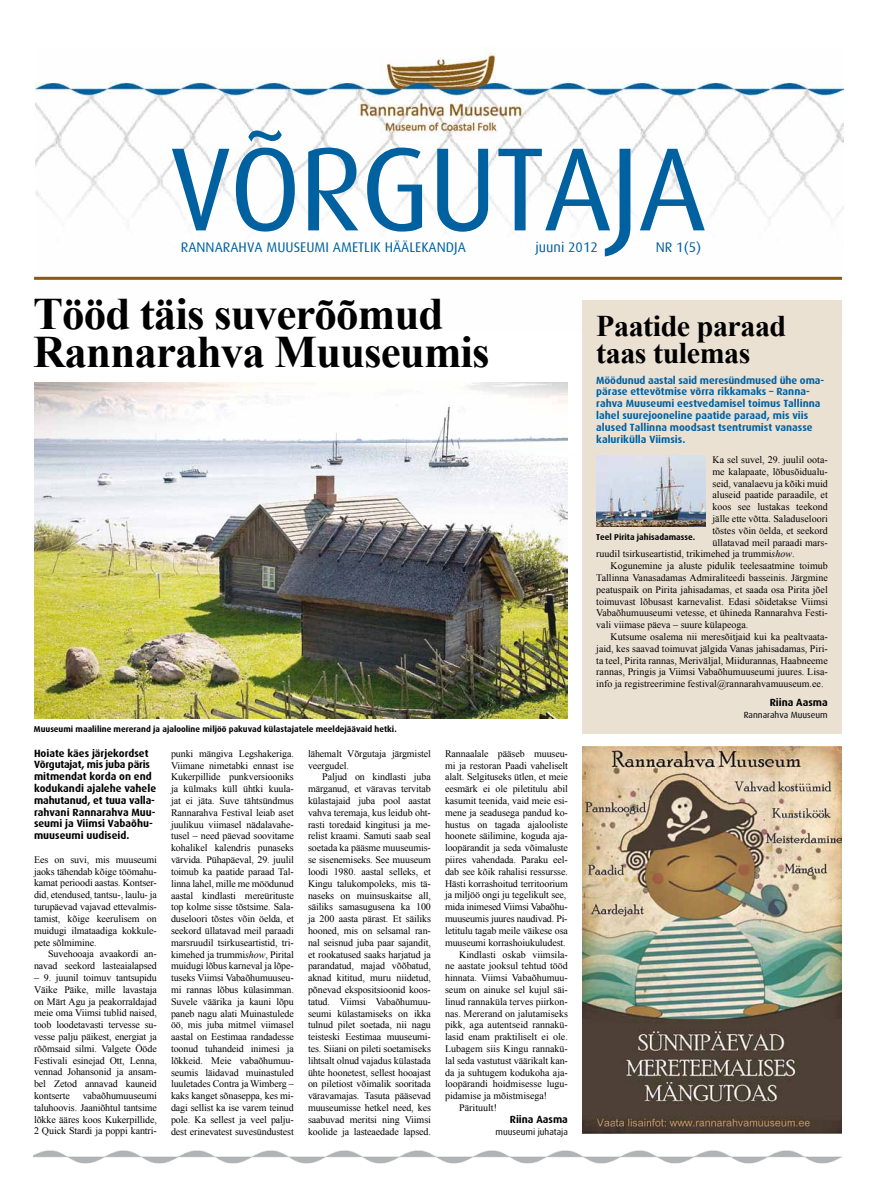
<style>
.page{position:relative;width:893px;height:1191px;background:#fff}
.page>*{position:absolute;margin:0;border:0;box-sizing:border-box;transform-origin:0 0}
.t1{font:118.6px "Dax";letter-spacing:-.02em;color:#0061a1}
.t2{font:700 45px/38px "Times New Roman";letter-spacing:-.02em;color:#000}
.t3{font:700 30px/27px "Times New Roman";letter-spacing:-.015em;color:#000}
.t4{font:14px "Dax";color:#0061a1}
.t5{font:700 10.5px/11.8px "Dax";color:#0061a1}
.t6{font:700 10.5px/11.8px "Dax";color:#000}
.t7{font:10px/11.8px "Times New Roman";color:#000;text-align:justify}
.t8{font:10px "Times New Roman";letter-spacing:-.02em;color:#000}
.t9{font:9px "Dax";color:#000}
.t10{font:700 8.5px "Dax";color:#000}
.s1{font-style:italic}
</style>
<div class="page">
<img style="left:35px;top:50px;width:808px;height:227px">
<div style="left:582px;top:300px;width:260px;height:433px;background:#ebe1d3"></div>
<hr style="left:34px;top:277px;width:808px;height:3px;background:#885915">
<img style="left:33px;top:1150px;width:808px;height:14px">
<img style="left:582px;top:746px;width:260px;height:387px">
<img style="left:596px;top:455px;width:110px;height:71px">
<img style="left:34px;top:382px;width:534px;height:336px">
<h1 class="t1" style="left:169px;top:124px;width:539px">VÕRGUTAJA</h1>
<h3 class="t4" style="left:181px;top:240px;width:17px">Rannarahva</h3>
<h3 class="t4" style="left:266px;top:240px;width:20px">Muuseum</h3>
<h3 class="t4" style="left:326px;top:240px;width:16px">i ametl</h3>
<h3 class="t4" style="left:370px;top:240px;width:48px">ik häälekandja</h3>
<h3 class="t4" style="left:535px;top:240px;width:64px">juuni 2012</h3>
<h3 class="t4" style="left:656px;top:240px;width:47px">Nr 1(5)</h3>
<h2 class="t2" style="left:33px;top:294px;width:458px">Tööd täis suverõõmud<br>Rannarahva Muuseumis</h2>
<p class="t10" style="left:34px;top:724px;width:364px">Muuseumi maaliline mererand ja ajalooline miljöö pakuvad külastajatele meeldejäävaid hetki.</p>
<p class="t6" style="left:34px;top:747px;width:124px">Hoiate käes järjekordset<br>Võrgutajat, mis juba päris mitmendat korda on end kodukandi ajalehe vahele mahutanud, et tuua valla&shy;rahvani Rannarahva Muu&shy;seumi ja Viimsi Vabaõhu&shy;muuseumi uudiseid.</p>
<p class="t7" style="left:34px;top:853px;width:124px">Ees on suvi, mis muuseumi jaoks tähendab kõige töömahu&shy;kamat perioodi aastas. Kontser&shy;did, etendused, tantsu-, laulu- ja turupäevad vajavad ettevalmis&shy;tamist, kõige keerulisem on muidugi ilmataadiga kokkule&shy;pete sõlmimine.</p>
<p class="t7" style="left:34px;top:948px;width:124px;text-align:right">Suvehooaja avaakordi an&shy;navad seekord lasteaialapsed</p>
<p class="t7" style="left:34px;top:971px;width:124px">– 9. juunil toimuv tantsupidu Väike Päike, mille lavastaja on Märt Agu ja peakorraldajad meie oma Viimsi tublid naised, toob loodetavasti tervesse su&shy;vesse palju päikest, energiat ja rõõmsaid silmi. Valgete Ööde Festivali esinejad Ott, Lenna, vennad Johansonid ja ansam&shy;bel Zetod annavad kauneid kontserte</p>
<p class="t7" style="left:34px;top:1089px;width:124px;text-indent:49px">vabaõhumuuseumi taluhoovis. Jaaniõhtul tantsime lõkke ääres koos Kukerpillide, 2 Quick Stardi ja poppi kantri-</p>
<p class="t7" style="left:171px;top:747px;width:124px">punki mängiva Legshakeriga.<br>Viimane nimetabki ennast ise Kukerpillide punkversiooniks ja külmaks küll ühtki kuula&shy;jat ei jäta. Suve tähtsündmus Rannarahva Festival leiab aset juulikuu viimasel nädalavahe&shy;tusel – need päevad soovitame kohalikel kalendris punaseks värvida. Pühapäeval, 29. juulil toimub ka paatide paraad Tal&shy;linna lahel, mille me möödunud aastal kindlasti mereürituste top kolme sisse tõstsime. Sala&shy;duseloori tõstes võin öelda, et seekord üllatavad meil paraadi marsruudil tsirkuseartistid, tri&shy;kimehed ja trummi<span class="s1">show</span>, Pirital muidugi lõbus karneval ja lõpe&shy;tuseks Viimsi Vabaõhumuuseu&shy;mi rannas lõbus külasimman.<br>Suvele väärika ja kauni lõpu paneb nagu alati Muinastulede öö, mis juba mitmel viimasel aastal on Eestimaa randadesse toonud tuhandeid inimesi ja lõkkeid. Meie vabaõhumuu&shy;seumis läidavad muinastuled luuletades Contra ja Wimberg – kaks kanget sõnaseppa, kes mi&shy;dagi sellist ka ise varem teinud pole. Ka sellest ja veel palju&shy;dest erinevatest suvesündustest</p>
<p class="t7" style="left:308px;top:747px;width:124px">lähemalt Võrgutaja järgmistel veergudel.</p>
<p class="t7" style="left:308px;top:771px;width:124px;text-indent:14px">Paljud on kindlasti juba märganud, et väravas tervitab külastajaid juba pool aastat vahva teremaja, kus leidub oht&shy;rasti toredaid kingitusi ja me&shy;relist kraami. Samuti saab seal soetada ka pääsme muuseumis&shy;se sisenemiseks. See muuseum loodi 1980. aastal selleks, et Kingu talukompoleks, mis tä&shy;naseks on muinsuskaitse all, säiliks samasugusena ka 100 ja 200 aasta pärast. Et säiliks hooned, mis on selsamal ran&shy;nal seisnud juba paar sajandit, et rookatused saaks harjatud ja parandatud, majad võõbatud, aknad kititud, muru niidetud, põnevad ekspositsioonid koos&shy;tatud. Viimsi Vabaõhumuu&shy;seumi külastamiseks on ikka tulnud pilet soetada, nii nagu teisteski Eestimaa muuseumi&shy;tes. Siiani on pileti soetamiseks lihtsalt olnud vajadus külastada ühte hoonetest, sellest hooajast on piletiost võimalik sooritada väravamajas. Tasuta pääsevad muuseumisse hetkel need, kes saabuvad meritsi ning Viimsi koolide ja lasteaedade lapsed.</p>
<p class="t7" style="left:445px;top:747px;width:124px">Rannaalale pääseb muuseu-</p>
<p class="t7" style="left:445px;top:759px;width:124px">mi ja restoran Paadi vaheliselt</p>
<p class="t7" style="left:445px;top:771px;width:124px">alalt. Selgituseks ütlen, et meie</p>
<p class="t7" style="left:445px;top:783px;width:124px">eesmärk ei ole piletitulu abil</p>
<p class="t7" style="left:445px;top:794px;width:124px">kasumit teenida, vaid meie esi-</p>
<p class="t7" style="left:445px;top:806px;width:124px">mene ja seadusega pandud ko-</p>
<p class="t7" style="left:445px;top:818px;width:124px">hustus on tagada ajalooliste</p>
<p class="t7" style="left:445px;top:830px;width:124px">hoonete säilimine, koguda aja-</p>
<p class="t7" style="left:445px;top:842px;width:124px">loopärandit ja seda võimaluste</p>
<p class="t7" style="left:445px;top:853px;width:124px">piires vahendada. Paraku eel-</p>
<p class="t7" style="left:445px;top:865px;width:124px">dab see kõik rahalisi ressursse.</p>
<p class="t7" style="left:445px;top:877px;width:124px">Hästi korrashoitud territoorium</p>
<p class="t7" style="left:445px;top:889px;width:123px">ja miljöö ongi ju tegelikult see,</p>
<p class="t8" style="left:445px;top:900px;width:124px">mida inimesed Viimsi Vabaõhu-</p>
<p class="t8" style="left:445px;top:912px;width:124px">muuseumis juures naudivad. Pi-</p>
<p class="t7" style="left:445px;top:924px;width:124px">letitulu tagab meile väikese osa</p>
<p class="t7" style="left:445px;top:936px;width:122px">muuseumi korrashoiukuludest.</p>
<p class="t7" style="left:459px;top:948px;width:110px">Kindlasti oskab viimsila-</p>
<p class="t7" style="left:445px;top:960px;width:124px">ne aastate jooksul tehtud tööd</p>
<p class="t7" style="left:445px;top:971px;width:124px">hinnata. Viimsi Vabaõhumuu-</p>
<p class="t7" style="left:445px;top:983px;width:124px">seum on ainuke sel kujul säi-</p>
<p class="t7" style="left:445px;top:995px;width:124px">linud rannaküla terves piirkon-</p>
<p class="t7" style="left:445px;top:1007px;width:124px">nas. Mererand on jalutamiseks</p>
<p class="t7" style="left:445px;top:1019px;width:124px">pikk, aga autentseid rannakü-</p>
<p class="t7" style="left:445px;top:1030px;width:124px">lasid enam praktiliselt ei ole.</p>
<p class="t7" style="left:445px;top:1042px;width:124px">Lubagem siis Kingu rannakü-</p>
<p class="t7" style="left:445px;top:1054px;width:124px">lal seda vastutust väärikalt kan-</p>
<p class="t7" style="left:445px;top:1066px;width:124px">da ja suhtugem kodukoha aja-</p>
<p class="t7" style="left:445px;top:1078px;width:124px">loopärandi hoidmisesse lugu-</p>
<p class="t7" style="left:445px;top:1089px;width:104px">pidamise ja mõistmisega!</p>
<p class="t7" style="left:459px;top:1101px;width:39px">Pärituult!</p>
<p class="t6" style="left:510px;top:1113px;width:60px">Riina Aasma</p>
<p class="t9" style="left:495px;top:1126px;width:74px">muuseumi juhataja</p>
<h3 class="t3" style="left:596px;top:312px;width:191px">Paatide paraad taas tulemas</h3>
<p class="t5" style="left:596px;top:374px;width:229px">Möödunud aastal said meresündmused ühe oma&shy;pärase ettevõtmise võrra rikkamaks – Ranna&shy;rahva Muuseumi eestvedamisel toimus Tallinna lahel suurejooneline paatide paraad, mis viis alused Tallinna moodsast tsentrumist vanasse kalurikülla Viimsis.</p>
<p class="t7" style="left:712px;top:453px;width:117px">Ka sel suvel, 29. juulil oota-</p>
<p class="t7" style="left:712px;top:465px;width:117px">me kalapaate, lõbusõidualu-</p>
<p class="t7" style="left:712px;top:477px;width:117px">seid, vanalaevu ja kõiki muid</p>
<p class="t7" style="left:712px;top:489px;width:117px">aluseid paatide paraadile, et</p>
<p class="t7" style="left:712px;top:501px;width:117px">koos see lustakas teekond</p>
<p class="t7" style="left:712px;top:512px;width:117px">jälle ette võtta. Saladuseloori</p>
<p class="t7" style="left:712px;top:524px;width:117px">tõstes võin öelda, et seekord</p>
<p class="t7" style="left:712px;top:536px;width:117px">üllatavad meil paraadi mars-</p>
<p class="t7" style="left:596px;top:548px;width:200px">ruudil tsirkuseartistid, trikimehed ja trummi<span class="s1">show</span>.</p>
<p class="t7" style="left:610px;top:560px;width:219px">Kogunemine ja aluste pidulik teelesaatmine toimub</p>
<p class="t7" style="left:596px;top:571px;width:233px">Tallinna Vanasadamas Admiraliteedi basseinis. Järgmine</p>
<p class="t7" style="left:596px;top:583px;width:233px">peatuspaik on Pirita jahisadamas, et saada osa Pirita jõel</p>
<p class="t7" style="left:596px;top:595px;width:233px">toimuvast lõbusast karnevalist. Edasi sõidetakse Viimsi</p>
<p class="t7" style="left:596px;top:607px;width:233px">Vabaõhumuuseumi vetesse, et ühineda Rannarahva Festi-</p>
<p class="t7" style="left:596px;top:619px;width:154px">vali viimase päeva – suure külapeoga.</p>
<p class="t7" style="left:610px;top:630px;width:219px">Kutsume osalema nii meresõitjaid kui ka pealtvaata-</p>
<p class="t7" style="left:596px;top:642px;width:233px">jaid, kes saavad toimuvat jälgida Vanas jahisadamas, Piri-</p>
<p class="t7" style="left:596px;top:654px;width:233px">ta teel, Pirita rannas, Meriväljal, Miidurannas, Haabneeme</p>
<p class="t7" style="left:596px;top:666px;width:233px">rannas, Pringis ja Viimsi Vabaõhumuuseumi juures. Lisa-</p>
<p class="t7" style="left:596px;top:678px;width:229px">info ja registreerimine festival@rannarahvamuuseum.ee.</p>
<p class="t6" style="left:770px;top:696px;width:60px">Riina Aasma</p>
<p class="t9" style="left:744px;top:710px;width:86px">Rannarahva Muuseum</p>
<p class="t10" style="left:596px;top:532px;width:100px">Teel Pirita jahisadamasse.</p>
</div>
